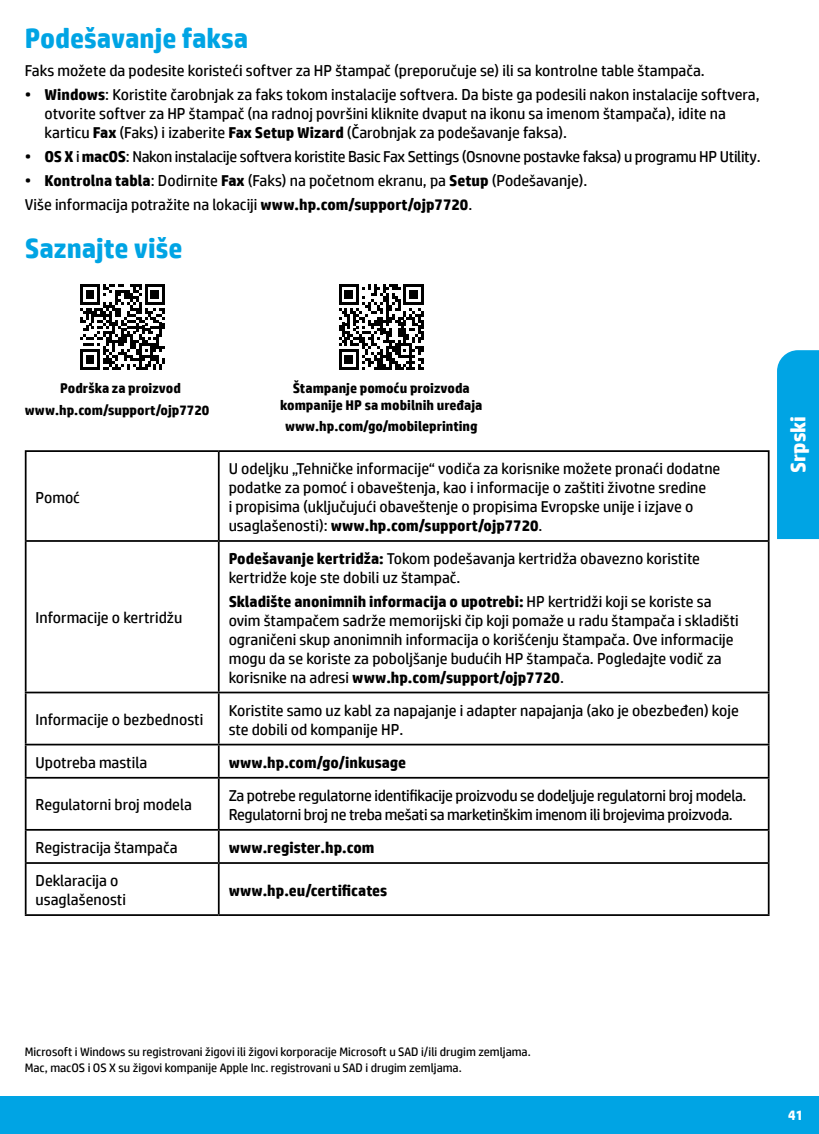
<style>
.page{position:relative;width:819px;height:1134px;background:#fff}
.page>*{position:absolute;margin:0;border:0;box-sizing:border-box;transform-origin:0 0}
.section_title{font:700 28px "HP Simplified";color:#00a4e4}
.t1{font:700 21px "HP Simplified";color:#fff}
.body{font:15.75px/18.9px "HP Simplified";color:#000}
.body-2{font:15.75px/18.9px "HP Simplified";letter-spacing:-.02em;color:#000}
.table_body1{font:15.75px/18.9px "HP Simplified";color:#000}
.body-3{font:700 15.75px "HP Simplified";color:#000}
.body-4{font:700 14px/16.8px "HP Simplified";color:#000;text-align:center}
.t2{font:700 14px "HP Simplified";color:#fff}
.qrcode_url{font:12.25px "HP Simplified";color:#000}
.s1{font-weight:700}
</style>
<div class="page">
<div style="left:0;top:1096px;width:819px;height:38px;background:#00a4e4"></div>
<hr style="left:25px;top:450px;width:194px;height:2px;background:#000">
<hr style="left:25px;top:452px;width:2px;height:88px;background:#000">
<hr style="left:219px;top:450px;width:551px;height:2px;background:#000">
<hr style="left:218px;top:452px;width:2px;height:88px;background:#000">
<hr style="left:768px;top:452px;width:2px;height:88px;background:#000">
<hr style="left:25px;top:540px;width:194px;height:2px;background:#000">
<hr style="left:25px;top:542px;width:2px;height:150px;background:#000">
<hr style="left:219px;top:540px;width:551px;height:2px;background:#000">
<hr style="left:218px;top:542px;width:2px;height:150px;background:#000">
<hr style="left:768px;top:542px;width:2px;height:150px;background:#000">
<hr style="left:25px;top:692px;width:194px;height:1px;background:#000">
<hr style="left:25px;top:693px;width:2px;height:51px;background:#000">
<hr style="left:219px;top:692px;width:551px;height:1px;background:#000">
<hr style="left:218px;top:693px;width:2px;height:51px;background:#000">
<hr style="left:768px;top:693px;width:2px;height:51px;background:#000">
<hr style="left:25px;top:744px;width:194px;height:1px;background:#000">
<hr style="left:25px;top:745px;width:2px;height:32px;background:#000">
<hr style="left:219px;top:744px;width:551px;height:1px;background:#000">
<hr style="left:218px;top:745px;width:2px;height:32px;background:#000">
<hr style="left:768px;top:745px;width:2px;height:32px;background:#000">
<hr style="left:25px;top:777px;width:194px;height:2px;background:#000">
<hr style="left:25px;top:779px;width:2px;height:50px;background:#000">
<hr style="left:219px;top:777px;width:551px;height:2px;background:#000">
<hr style="left:218px;top:779px;width:2px;height:50px;background:#000">
<hr style="left:768px;top:779px;width:2px;height:50px;background:#000">
<hr style="left:25px;top:829px;width:194px;height:2px;background:#000">
<hr style="left:25px;top:831px;width:2px;height:31px;background:#000">
<hr style="left:219px;top:829px;width:551px;height:2px;background:#000">
<hr style="left:218px;top:831px;width:2px;height:31px;background:#000">
<hr style="left:768px;top:831px;width:2px;height:31px;background:#000">
<hr style="left:25px;top:862px;width:194px;height:2px;background:#000">
<hr style="left:25px;top:864px;width:2px;height:50px;background:#000">
<hr style="left:219px;top:862px;width:551px;height:2px;background:#000">
<hr style="left:218px;top:864px;width:2px;height:50px;background:#000">
<hr style="left:768px;top:864px;width:2px;height:50px;background:#000">
<hr style="left:25px;top:914px;width:194px;height:2px;background:#000">
<hr style="left:219px;top:914px;width:551px;height:2px;background:#000">
<svg style="left:339px;top:284px;width:85px;height:86px"></svg>
<svg style="left:80px;top:284px;width:85px;height:86px"></svg>
<div style="left:777px;top:350px;width:42px;height:189px;background:#00a4e4"></div>
<p class="section_title" style="left:25px;top:20px;width:225px">Podešavanje faksa</p>
<p class="body" style="left:25px;top:61px;width:682px">Faks možete da podesite koristeći softver za HP štampač (preporučuje se) ili sa kontrolne table štampača.</p>
<p class="body" style="left:45px;top:85px;width:716px;text-indent:-20px">• <span class="s1">Windows</span>: Koristite čarobnjak za faks tokom instalacije softvera. Da biste ga podesili nakon instalacije softvera, otvorite softver za HP štampač (na radnoj površini kliknite dvaput na ikonu sa imenom štampača), idite na karticu <span class="s1">Fax</span> (Faks) i izaberite <span class="s1">Fax Setup Wizard</span> (Čarobnjak za podešavanje faksa).</p>
<p class="body-2" style="left:25px;top:147px;width:737px">• <span class="s1">OS X</span> i <span class="s1">macOS</span>: Nakon instalacije softvera koristite Basic Fax Settings (Osnovne postavke faksa) u programu HP Utility.</p>
<p class="body" style="left:25px;top:171px;width:564px">• <span class="s1">Kontrolna tabla</span>: Dodirnite <span class="s1">Fax</span> (Faks) na početnom ekranu, pa <span class="s1">Setup</span> (Podešavanje).</p>
<p class="body" style="left:25px;top:195px;width:449px">Više informacija potražite na lokaciji <span class="s1">www.hp.com/support/ojp7720</span>.</p>
<p class="section_title" style="left:25px;top:230px;width:159px">Saznajte više</p>
<p class="body-4" style="left:60px;top:380px;width:122px">Podrška za proizvod</p>
<p class="body-4" style="left:25px;top:401px;width:186px">www.hp.com/support/ojp7720</p>
<p class="body" style="left:36px;top:488px;width:46px">Pomoć</p>
<p class="body" style="left:36px;top:608px;width:148px">Informacije o kertridžu</p>
<p class="body-4" style="left:280px;top:380px;width:204px">Štampanje pomoću proizvoda kompanije HP sa mobilnih uređaja</p>
<p class="body-4" style="left:285px;top:418px;width:194px">www.hp.com/go/mobileprinting</p>
<p class="table_body1" style="left:229px;top:459px;width:493px">U odeljku „Tehničke informacije“ vodiča za korisnike možete pronaći dodatne podatke za pomoć i obaveštenja, kao i informacije o zaštiti životne sredine<br>i propisima (uključujući obaveštenje o propisima Evropske unije i izjave o usaglašenosti): <span class="s1">www.hp.com/support/ojp7720</span>.</p>
<p class="body" style="left:229px;top:549px;width:473px"><span class="s1">Podešavanje kertridža:</span> Tokom podešavanja kertridža obavezno koristite kertridže koje ste dobili uz štampač.</p>
<p class="body" style="left:229px;top:592px;width:512px"><span class="s1">Skladište anonimnih informacija o upotrebi:</span> HP kertridži koji se koriste sa ovim štampačem sadrže memorijski čip koji pomaže u radu štampača i skladišti ograničeni skup anonimnih informacija o korišćenju štampača. Ove informacije mogu da se koriste za poboljšanje budućih HP štampača. Pogledajte vodič za korisnike na adresi <span class="s1">www.hp.com/support/ojp7720</span>.</p>
<p class="body" style="left:36px;top:710px;width:169px">Informacije o bezbednosti</p>
<p class="body" style="left:229px;top:701px;width:512px">Koristite samo uz kabl za napajanje i adapter napajanja (ako je obezbeđen) koje ste dobili od kompanije HP.</p>
<p class="body" style="left:36px;top:753px;width:113px">Upotreba mastila</p>
<p class="body-3" style="left:229px;top:752px;width:179px">www.hp.com/go/inkusage</p>
<p class="body" style="left:36px;top:795px;width:158px">Regulatorni broj modela</p>
<p class="body-2" style="left:229px;top:786px;width:519px">Za potrebe regulatorne identifikacije proizvodu se dodeljuje regulatorni broj modela.<br>Regulatorni broj ne treba mešati sa marketinškim imenom ili brojevima proizvoda.</p>
<p class="body" style="left:36px;top:838px;width:144px">Registracija štampača</p>
<p class="body-3" style="left:229px;top:837px;width:147px">www.register.hp.com</p>
<p class="body" style="left:36px;top:871px;width:92px">Deklaracija o usaglašenosti</p>
<p class="body-3" style="left:229px;top:880px;width:160px">www.hp.eu/certificates</p>
<h2 class="t1" style="left:785px;top:473px;width:58px;rotate:-90deg">Srpski</h2>
<p class="qrcode_url" style="left:25px;top:1043px;width:507px">Microsoft i Windows su registrovani žigovi ili žigovi korporacije Microsoft u SAD i/ili drugim zemljama.</p>
<p class="qrcode_url" style="left:25px;top:1060px;width:438px">Mac, macOS i OS X su žigovi kompanije Apple Inc. registrovani u SAD i drugim zemljama.</p>
<p class="t2" style="left:788px;top:1106px;width:17px">41</p>
</div>
